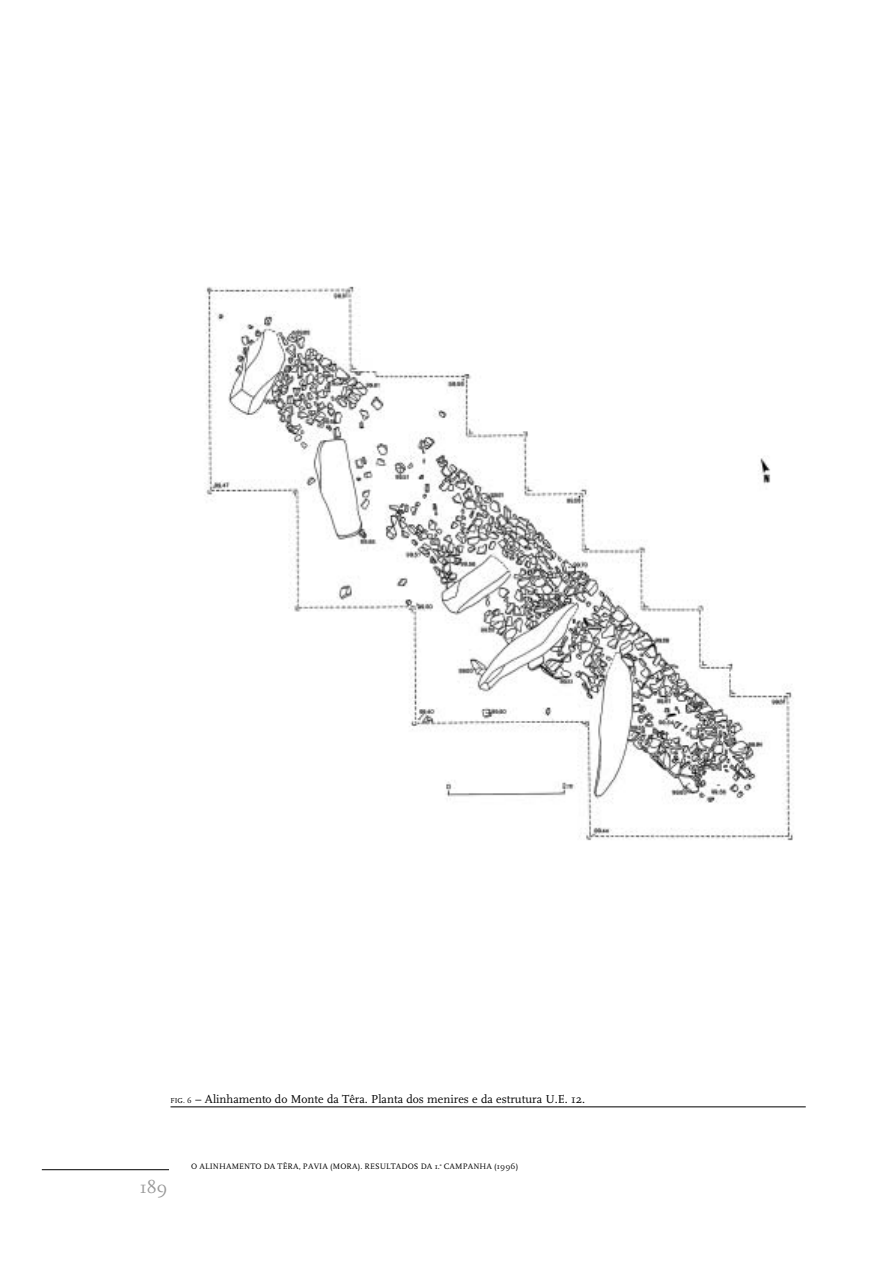
<style>
.page{position:relative;width:893px;height:1262px;background:#fff}
.page>*{position:absolute;margin:0;border:0;box-sizing:border-box;transform-origin:0 0}
.t1{font:18px "FF Scala";color:#999}
.t2{font:12px "FF Scala";color:#000}
.t3{font:8.25px "FF Scala";letter-spacing:.015em;color:#000}
.s1{font-size:7.5px}
</style>
<div class="page">
<hr style="left:42px;top:1169px;width:127px;height:1px;background:#000">
<hr style="left:170px;top:1106px;width:635px;height:1px;background:#000">
<img style="left:206px;top:286px;width:587px;height:555px">
<div style="left:169px;top:821px;width:364px;height:89px;background:#fff"></div>
<p class="t2" style="left:170px;top:1094px;width:416px"><span class="s1">FIG. 6</span> – Alinhamento do Monte da Têra. Planta dos menires e da estrutura U.E. 12.</p>
<h1 class="t1" style="left:140px;top:1179px;width:29px">189</h1>
<p class="t3" style="left:191px;top:1163px;width:328px">O ALINHAMENTO DA TÊRA, PAVIA (MORA). RESULTADOS DA 1.<sup>a</sup> CAMPANHA (1996)</p>
</div>
